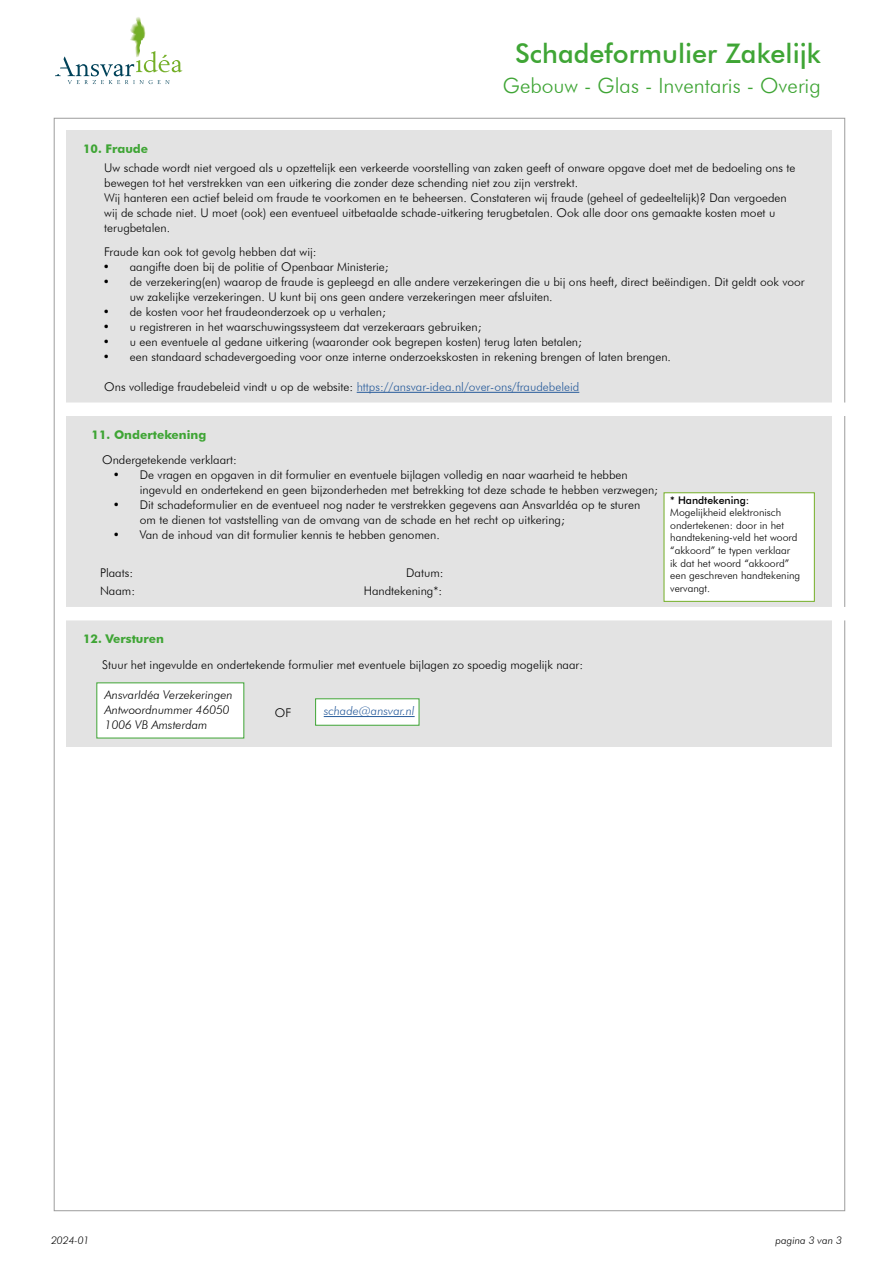
<style>
.page{position:relative;width:893px;height:1263px;background:#fff}
.page>*{position:absolute;margin:0;border:0;box-sizing:border-box;transform-origin:0 0}
.t1{font:500 27px "Futura BT";color:#3fa535}
.t2{font:300 21px "Futura BT";color:#3fa535}
.t3{font:300 12px/15px "Futura BT";color:#000}
.t4{font:300 12px "Futura BT";color:#275b9b}
.t5{font:italic 300 12px/15px "Futura BT";color:#000}
.t6{font:700 12px "Futura BT";color:#3fa535}
.t7{font:italic 300 12px "Futura BT";color:#275b9b}
.t8{font:300 10.5px/12.6px "Futura BT";color:#000}
.t9{font:italic 300 10.5px "Futura BT";color:#000}
.t10{font:500 10.5px "Futura BT";color:#000}
.s1{color:#000}
</style>
<div class="page">
<div style="left:66px;top:130px;width:765px;height:616px;background:#e3e3e3"></div>
<svg style="left:55px;top:22px;width:127px;height:62px"></svg>
<img style="left:130px;top:17px;width:9px;height:40px">
<hr style="left:357px;top:392px;width:222px;height:1px;background:#275b9b">
<div style="left:58px;top:402px;width:790px;height:14px;background:#fff"></div>
<div style="left:58px;top:607px;width:790px;height:13px;background:#fff"></div>
<div style="left:664px;top:492px;width:151px;height:110px;background:#fff;border:1px solid #74af27"></div>
<div style="left:96px;top:682px;width:148px;height:56px;background:#fff"></div>
<div style="left:315px;top:698px;width:104px;height:28px;background:#fff;border:1px solid #3fa535"></div>
<hr style="left:324px;top:716px;width:91px;height:1px;background:#275b9b">
<h1 class="t1" style="left:515px;top:37px;width:307px">Schadeformulier Zakelijk</h1>
<h2 class="t2" style="left:503px;top:73px;width:319px">Gebouw - Glas - Inventaris - Overig</h2>
<p class="t6" style="left:83px;top:142px;width:67px">10. Fraude</p>
<p class="t3" style="left:104px;top:161px;width:693px">Uw schade wordt niet vergoed als u opzettelijk een verkeerde voorstelling van zaken geeft of onware opgave doet met de bedoeling ons te bewegen tot het verstrekken van een uitkering die zonder deze schending niet zou zijn verstrekt.<br>Wij hanteren een actief beleid om fraude te voorkomen en te beheersen. Constateren wij fraude (geheel of gedeeltelijk)? Dan vergoeden wij de schade niet. U moet (ook) een eventueel uitbetaalde schade-uitkering terugbetalen. Ook alle door ons gemaakte kosten moet u terugbetalen.</p>
<p class="t3" style="left:104px;top:244px;width:214px">Fraude kan ook tot gevolg hebben dat wij:</p>
<p class="t3" style="left:103px;top:259px;width:287px">• aangifte doen bij de politie of Openbaar Ministerie;</p>
<p class="t3" style="left:130px;top:274px;width:676px;text-indent:-27px">• de verzekering(en) waarop de fraude is gepleegd en alle andere verzekeringen die u bij ons heeft, direct beëindigen. Dit geldt ook voor uw zakelijke verzekeringen. U kunt bij ons geen andere verzekeringen meer afsluiten.</p>
<p class="t3" style="left:103px;top:304px;width:284px">• de kosten voor het fraudeonderzoek op u verhalen;</p>
<p class="t3" style="left:103px;top:319px;width:380px">• u registreren in het waarschuwingssysteem dat verzekeraars gebruiken;</p>
<p class="t3" style="left:103px;top:334px;width:481px">• u een eventuele al gedane uitkering (waaronder ook begrepen kosten) terug laten betalen;</p>
<p class="t3" style="left:103px;top:349px;width:570px">• een standaard schadevergoeding voor onze interne onderzoekskosten in rekening brengen of laten brengen.</p>
<p class="t4" style="left:104px;top:379px;width:477px"><span class="s1">Ons volledige fraudebeleid vindt u op de website:</span> https://ansvar-idea.nl/over-ons/fraudebeleid</p>
<p class="t6" style="left:92px;top:427px;width:116px">11. Ondertekening</p>
<p class="t3" style="left:102px;top:452px;width:136px">Ondergetekende verklaart:</p>
<p class="t3" style="left:140px;top:467px;width:520px;text-indent:-27px">• De vragen en opgaven in dit formulier en eventuele bijlagen volledig en naar waarheid te hebben ingevuld en ondertekend en geen bijzonderheden met betrekking tot deze schade te hebben verzwegen;</p>
<p class="t3" style="left:140px;top:497px;width:502px;text-indent:-27px">• Dit schadeformulier en de eventueel nog nader te verstrekken gegevens aan AnsvarIdéa op te sturen om te dienen tot vaststelling van de omvang van de schade en het recht op uitkering;</p>
<p class="t3" style="left:113px;top:527px;width:328px">• Van de inhoud van dit formulier kennis te hebben genomen.</p>
<p class="t3" style="left:100px;top:565px;width:35px">Plaats:</p>
<p class="t3" style="left:406px;top:565px;width:39px">Datum:</p>
<p class="t3" style="left:100px;top:583px;width:37px">Naam:</p>
<p class="t3" style="left:364px;top:583px;width:80px">Handtekening*:</p>
<p class="t6" style="left:83px;top:632px;width:83px">12. Versturen</p>
<p class="t3" style="left:102px;top:657px;width:482px">Stuur het ingevulde en ondertekende formulier met eventuele bijlagen zo spoedig mogelijk naar:</p>
<p class="t3" style="left:275px;top:705px;width:18px">OF</p>
<p class="t10" style="left:670px;top:493px;width:80px">* Handtekening:</p>
<p class="t8" style="left:670px;top:506px;width:132px">Mogelijkheid elektronisch ondertekenen: door in het handtekening-veld het woord “akkoord” te typen verklaar<br>ik dat het woord “akkoord” een geschreven handtekening vervangt.</p>
<p class="t5" style="left:105px;top:687px;width:129px">AnsvarIdéa Verzekeringen<br>Antwoordnummer 46050<br>1006 VB Amsterdam</p>
<p class="t7" style="left:324px;top:704px;width:92px">schade@ansvar.nl</p>
<p class="t9" style="left:51px;top:1234px;width:40px">2024-01</p>
<p class="t9" style="left:775px;top:1234px;width:68px">pagina 3 van 3</p>
</div>
